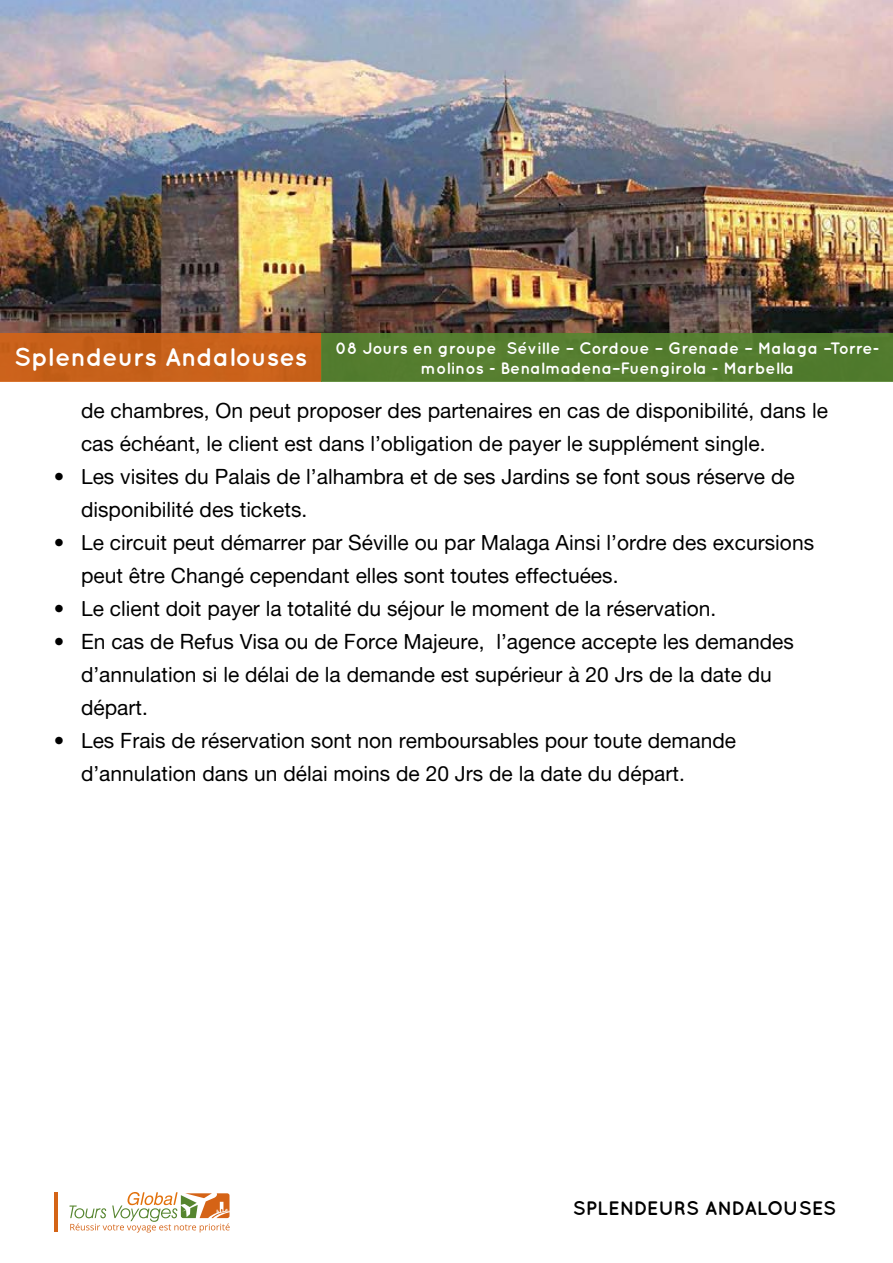
<style>
.page{position:relative;width:893px;height:1263px;background:#fff}
.page>*{position:absolute;margin:0;border:0;box-sizing:border-box;transform-origin:0 0}
.t1{font:700 25.5px "Quicksand";color:#fff}
.t2{font:21px/33px "Alte Haas Grotesk";color:#000}
.t3{font:700 19.5px "Quicksand";color:#000}
.t4{font:700 16.5px/19.8px "Quicksand";color:#fff;text-align:center}
</style>
<div class="page">
<svg style="left:69px;top:1192px;width:161px;height:40px"></svg>
<hr style="left:54px;top:1193px;width:4px;height:39px;background:#d46416">
<img style="left:0;top:0;width:893px;height:333px">
<div style="left:0;top:333px;width:322px;height:49px;background:#c8611a"></div>
<div style="left:322px;top:333px;width:571px;height:49px;background:#557d2f"></div>
<p class="t1" style="left:14px;top:342px;width:295px">Splendeurs Andalouses</p>
<p class="t4" style="left:335px;top:338px;width:545px">08 Jours en groupe Séville – Cordoue – Grenade – Malaga –Torre&shy;molinos - Benalmadena–Fuengirola - Marbella</p>
<p class="t2" style="left:81px;top:393px;width:748px">de chambres, On peut proposer des partenaires en cas de disponibilité, dans le cas échéant, le client est dans l’obligation de payer le supplément single.</p>
<p class="t2" style="left:81px;top:459px;width:715px;text-indent:-27px">• Les visites du Palais de l’alhambra et de ses Jardins se font sous réserve de disponibilité des tickets.</p>
<p class="t2" style="left:81px;top:525px;width:735px;text-indent:-27px">• Le circuit peut démarrer par Séville ou par Malaga Ainsi l’ordre des excursions peut être Changé cependant elles sont toutes effectuées.</p>
<p class="t2" style="left:54px;top:591px;width:664px">• Le client doit payer la totalité du séjour le moment de la réservation.</p>
<p class="t2" style="left:81px;top:624px;width:714px;text-indent:-27px">• En cas de Refus Visa ou de Force Majeure, l’agence accepte les demandes d’annulation si le délai de la demande est supérieur à 20 Jrs de la date du départ.</p>
<p class="t2" style="left:81px;top:723px;width:657px;text-indent:-27px">• Les Frais de réservation sont non remboursables pour toute demande d’annulation dans un délai moins de 20 Jrs de la date du départ.</p>
<p class="t3" style="left:573px;top:1197px;width:265px">SPLENDEURS ANDALOUSES</p>
</div>
